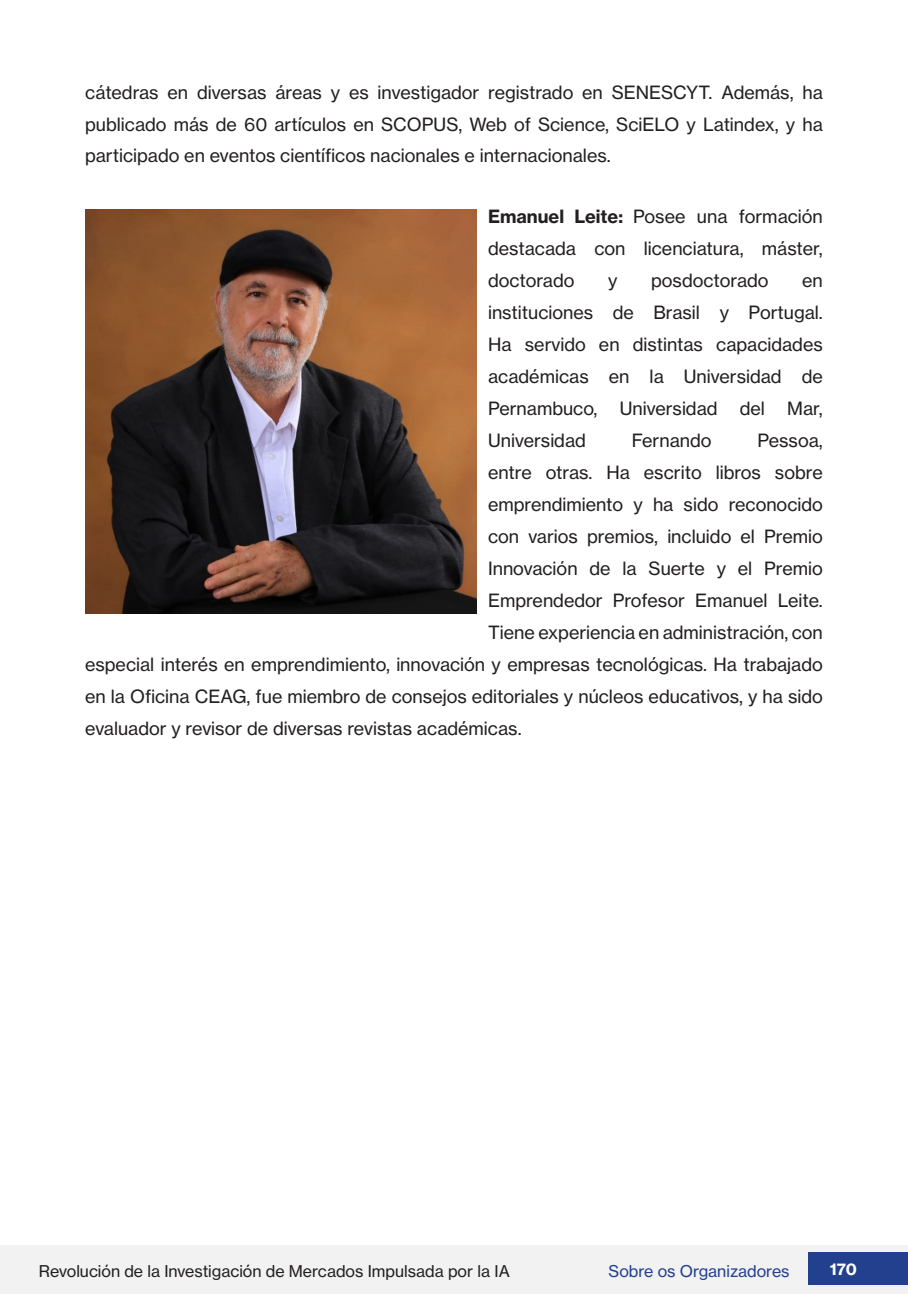
<style>
.page{position:relative;width:908px;height:1304px;background:#fff}
.page>*{position:absolute;margin:0;border:0;box-sizing:border-box;transform-origin:0 0}
.CORPO_DO_TEXTO_ATUAL{font:18px/32px "N Haas Grotesk TX Pro 55 Rg";color:#231f20;text-align:justify}
.t1{font:16px "N Haas Grotesk TX Pro 55 Rg";color:#231f20}
.t2{font:16px "N Haas Grotesk TX Pro 55 Rg";color:#23408f}
.t3{font:16px "N Haas Grotesk TX Pro 75 Bd";color:#fff}
.s1{font-family:"N Haas Grotesk TX Pro 75 Bd"}
</style>
<div class="page">
<div style="left:0;top:1245px;width:907px;height:49px;background:#f2f2f2"></div>
<div style="left:808px;top:1252px;width:99px;height:33px;background:#23408f"></div>
<img style="left:85px;top:209px;width:391px;height:405px">
<p class="CORPO_DO_TEXTO_ATUAL" style="left:85px;top:77px;width:739px">cátedras en diversas áreas y es investigador registrado en SENESCYT. Además, ha publicado más de 60 artículos en SCOPUS, Web of Science, SciELO y Latindex, y ha participado en eventos científicos nacionales e internacionales.</p>
<p class="CORPO_DO_TEXTO_ATUAL" style="left:488px;top:200px;width:336px"><span class="s1">Emanuel Leite:</span> Posee una formación destacada con licenciatura, máster, doctorado</p>
<p class="CORPO_DO_TEXTO_ATUAL" style="left:608px;top:264px;width:11px">y</p>
<p class="CORPO_DO_TEXTO_ATUAL" style="left:650px;top:264px;width:119px">posdoctorado</p>
<p class="CORPO_DO_TEXTO_ATUAL" style="left:488px;top:264px;width:336px;text-indent:314px">en instituciones de Brasil y Portugal.<br>Ha servido en distintas capacidades académicas en la Universidad de Pernambuco, Universidad del Mar, Universidad</p>
<p class="CORPO_DO_TEXTO_ATUAL" style="left:631px;top:424px;width:81px">Fernando</p>
<p class="CORPO_DO_TEXTO_ATUAL" style="left:757px;top:424px;width:67px">Pessoa,</p>
<p class="CORPO_DO_TEXTO_ATUAL" style="left:488px;top:456px;width:336px">entre otras. Ha escrito libros sobre</p>
<p class="CORPO_DO_TEXTO_ATUAL" style="left:488px;top:488px;width:336px">emprendimiento y ha sido reconocido</p>
<p class="CORPO_DO_TEXTO_ATUAL" style="left:488px;top:520px;width:336px">con varios premios, incluido el Premio</p>
<p class="CORPO_DO_TEXTO_ATUAL" style="left:488px;top:552px;width:336px">Innovación de la Suerte y el Premio</p>
<p class="CORPO_DO_TEXTO_ATUAL" style="left:488px;top:584px;width:336px">Emprendedor Profesor Emanuel Leite.</p>
<p class="CORPO_DO_TEXTO_ATUAL" style="left:488px;top:616px;width:336px">Tiene experiencia en administración, con</p>
<p class="CORPO_DO_TEXTO_ATUAL" style="left:85px;top:648px;width:738px">especial interés en emprendimiento, innovación y empresas tecnológicas. Ha trabajado</p>
<p class="CORPO_DO_TEXTO_ATUAL" style="left:85px;top:680px;width:739px">en la Oficina CEAG, fue miembro de consejos editoriales y núcleos educativos, y ha sido</p>
<p class="CORPO_DO_TEXTO_ATUAL" style="left:85px;top:712px;width:438px">evaluador y revisor de diversas revistas académicas.</p>
<p class="t1" style="left:39px;top:1261px;width:472px">Revolución de la Investigación de Mercados Impulsada por la IA</p>
<p class="t2" style="left:608px;top:1261px;width:182px">Sobre os Organizadores</p>
<p class="t3" style="left:829px;top:1259px;width:28px">170</p>
</div>
